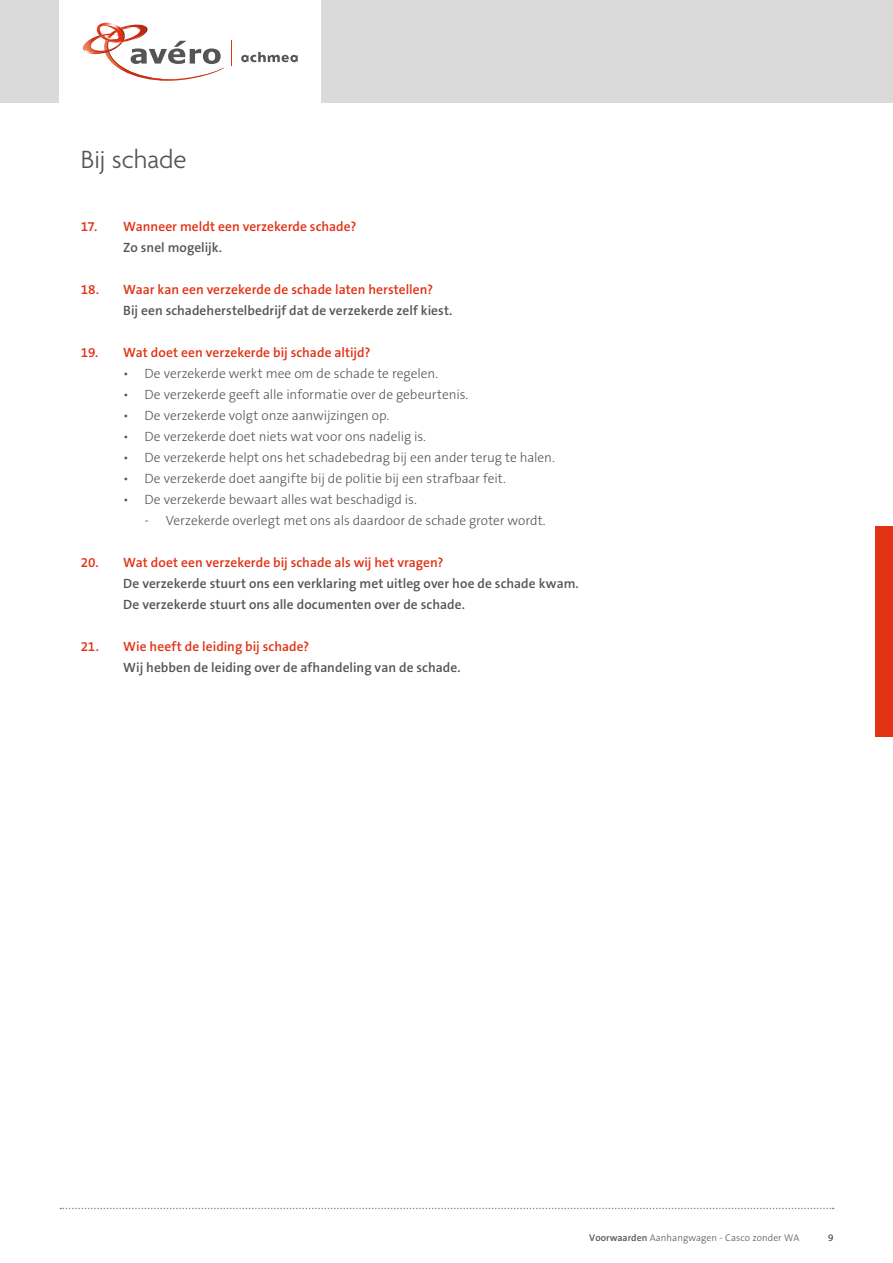
<style>
.page{position:relative;width:893px;height:1263px;background:#fff}
.page>*{position:absolute;margin:0;border:0;box-sizing:border-box;transform-origin:0 0}
.t1{font:300 27px "Agenda";color:#555}
.t2{font:300 13.5px "The Sans B3";letter-spacing:-.005em;color:#555}
.t3{font:600 13.5px/21px "The Sans B6";letter-spacing:.005em;color:#555}
.t4{font:600 13.5px "The Sans B6";letter-spacing:.005em;color:#e13214}
.t5{font:300 9.75px "The Sans B3";letter-spacing:.005em;color:#555}
.s1{font-family:"The Sans B6";font-weight:600}
</style>
<div class="page">
<div style="left:0;top:0;width:893px;height:103px;background:#dadada"></div>
<div style="left:60px;top:0;width:261px;height:103px;background:#fff"></div>
<svg style="left:241px;top:52px;width:57px;height:10px"></svg>
<svg style="left:83px;top:22px;width:141px;height:59px"></svg>
<svg style="left:231px;top:41px;width:1px;height:25px"></svg>
<svg style="left:60px;top:1208px;width:774px;height:1px"></svg>
<div style="left:876px;top:526px;width:17px;height:211px;background:#e13214"></div>
<h1 class="t1" style="left:81px;top:145px;width:107px">Bij schade</h1>
<p class="t4" style="left:81px;top:219px;width:277px">17. Wanneer meldt een verzekerde schade?</p>
<p class="t3" style="left:123px;top:238px;width:100px">Zo snel mogelijk.</p>
<p class="t4" style="left:81px;top:282px;width:354px">18. Waar kan een verzekerde de schade laten herstellen?</p>
<p class="t3" style="left:123px;top:301px;width:331px">Bij een schadeherstelbedrijf dat de verzekerde zelf kiest.</p>
<p class="t4" style="left:81px;top:345px;width:291px">19. Wat doet een verzekerde bij schade altijd?</p>
<p class="t2" style="left:123px;top:367px;width:316px">• De verzekerde werkt mee om de schade te regelen.</p>
<p class="t2" style="left:123px;top:388px;width:347px">• De verzekerde geeft alle informatie over de gebeurtenis.</p>
<p class="t2" style="left:123px;top:409px;width:267px">• De verzekerde volgt onze aanwijzingen op.</p>
<p class="t2" style="left:123px;top:430px;width:304px">• De verzekerde doet niets wat voor ons nadelig is.</p>
<p class="t2" style="left:123px;top:451px;width:433px">• De verzekerde helpt ons het schadebedrag bij een ander terug te halen.</p>
<p class="t2" style="left:123px;top:472px;width:384px">• De verzekerde doet aangifte bij de politie bij een strafbaar feit.</p>
<p class="t2" style="left:123px;top:493px;width:295px">• De verzekerde bewaart alles wat beschadigd is.</p>
<p class="t2" style="left:145px;top:514px;width:403px">- Verzekerde overlegt met ons als daardoor de schade groter wordt.</p>
<p class="t4" style="left:81px;top:555px;width:364px">20. Wat doet een verzekerde bij schade als wij het vragen?</p>
<p class="t3" style="left:123px;top:574px;width:457px">De verzekerde stuurt ons een verklaring met uitleg over hoe de schade kwam.<br>De verzekerde stuurt ons alle documenten over de schade.</p>
<p class="t4" style="left:81px;top:639px;width:230px">21. Wie heeft de leiding bij schade?</p>
<p class="t3" style="left:123px;top:658px;width:339px">Wij hebben de leiding over de afhandeling van de schade.</p>
<p class="t5" style="left:589px;top:1233px;width:212px"><span class="s1">Voorwaarden</span> Aanhangwagen - Casco zonder WA</p>
<p class="t5" style="left:828px;top:1233px;width:7px">9</p>
</div>
